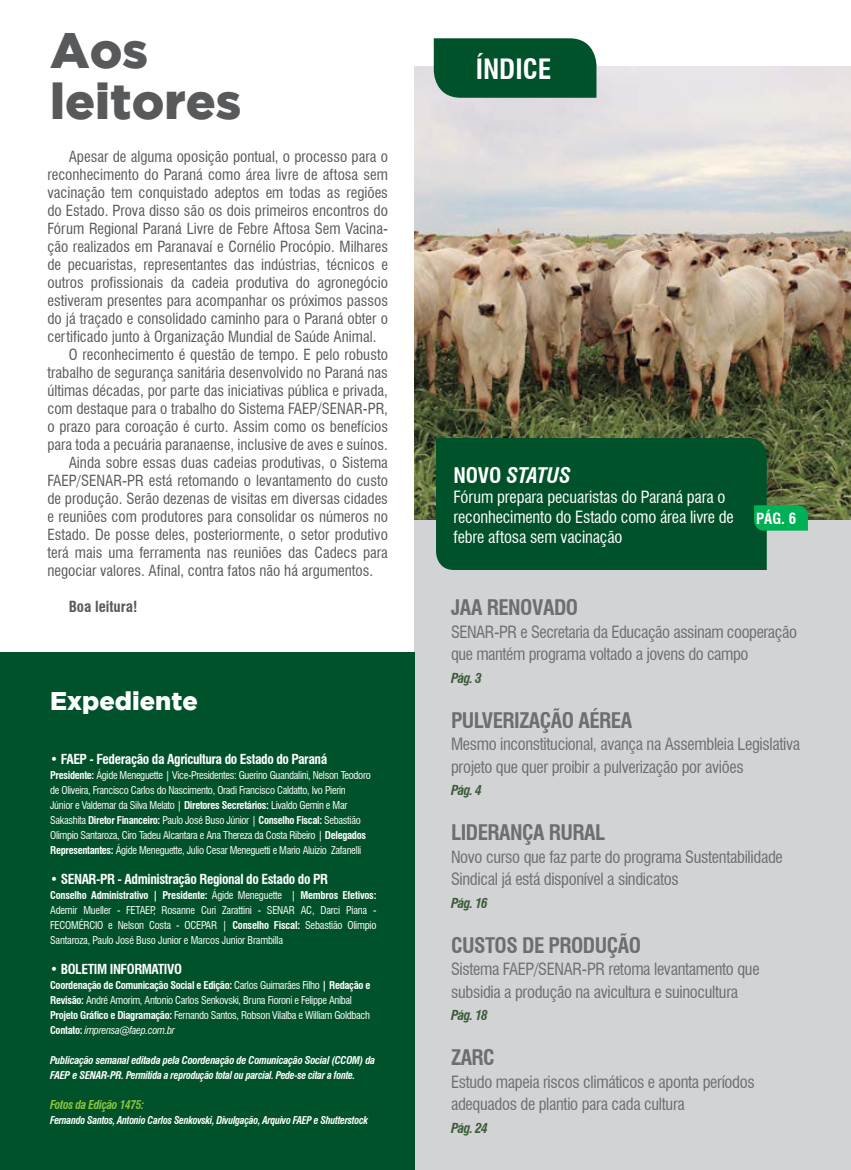
<style>
.page{position:relative;width:851px;height:1170px;background:#fff}
.page>*{position:absolute;margin:0;border:0;box-sizing:border-box;transform-origin:0 0}
.t1{font:900 49.8px/51.3px "Gotham";color:#58595b}
.t2{font:700 condensed 27.3px "Swiss 721 BT";color:#fff}
.t3{font:900 25.5px "Gotham";color:#fff}
.t4{font:700 condensed 21px "Swiss 721 BT";letter-spacing:-.025em;color:#6d6e71}
.t5{font:italic 700 condensed 21px "Swiss 721 BT";letter-spacing:-.01em;color:#fff}
.t6{font:condensed 16.5px/22.5px "Swiss 721 BT";letter-spacing:-.02em;color:#6d6e71}
.t7{font:condensed 16.5px/19.8px "Swiss 721 BT";letter-spacing:-.01em;color:#fff}
.t8{font:condensed 15px "Swiss 721 BT";color:#58595b}
.t9{font:700 condensed 15px "Swiss 721 BT";color:#58595b}
.t10{font:700 condensed 15px "Swiss 721 BT";color:#fff}
.t11{font:700 condensed 13.5px "Swiss 721 BT";letter-spacing:-.03em;color:#fff}
.t12{font:italic 700 condensed 13.5px "Swiss 721 BT";letter-spacing:-.05em;color:#395c39}
.t13{font:italic 700 condensed 12px "Swiss 721 BT";letter-spacing:-.03em;color:#8dc63f;scale:.95 1}
.t14{font:condensed 10.5px/15px "Swiss 721 BT";letter-spacing:-.03em;color:#fff}
.t15{font:italic 700 condensed 10.5px/15px "Swiss 721 BT";letter-spacing:-.03em;color:#fff}
.t16{font:italic 700 condensed 10.5px "Swiss 721 BT";letter-spacing:-.03em;color:#fff;scale:.95 1}
.s1{font-weight:400}
.s2{font-weight:700}
.s3{font-style:italic}
.s4{font-style:normal}
</style>
<div class="page">
<img style="left:414px;top:67px;width:436px;height:453px">
<div style="left:414px;top:520px;width:436px;height:649px;background:#d1d3d4"></div>
<div style="left:0;top:652px;width:414px;height:517px;background:#00522a"></div>
<div style="left:433px;top:38px;width:163px;height:60px;background:#00522a"></div>
<div style="left:436px;top:438px;width:330px;height:132px;background:#00522a"></div>
<svg style="left:753px;top:505px;width:54px;height:25px"></svg>
<h1 class="t1" style="left:50px;top:23px;width:193px">Aos leitores</h1>
<p class="t8" style="left:69px;top:148px;width:321px">Apesar de alguma oposição pontual, o processo para o</p>
<p class="t8" style="left:47px;top:166px;width:342px">reconhecimento do Paraná como área livre de aftosa sem</p>
<p class="t8" style="left:47px;top:184px;width:342px">vacinação tem conquistado adeptos em todas as regiões</p>
<p class="t8" style="left:47px;top:202px;width:342px">do Estado. Prova disso são os dois primeiros encontros do</p>
<p class="t8" style="left:47px;top:220px;width:342px">Fórum Regional Paraná Livre de Febre Aftosa Sem Vacina-</p>
<p class="t8" style="left:47px;top:238px;width:342px">ção realizados em Paranavaí e Cornélio Procópio. Milhares</p>
<p class="t8" style="left:47px;top:256px;width:342px">de pecuaristas, representantes das indústrias, técnicos e</p>
<p class="t8" style="left:47px;top:274px;width:342px">outros profissionais da cadeia produtiva do agronegócio</p>
<p class="t8" style="left:47px;top:292px;width:342px">estiveram presentes para acompanhar os próximos passos</p>
<p class="t8" style="left:47px;top:310px;width:342px">do já traçado e consolidado caminho para o Paraná obter o</p>
<p class="t8" style="left:47px;top:328px;width:330px">certificado junto à Organização Mundial de Saúde Animal.</p>
<p class="t8" style="left:69px;top:346px;width:321px">O reconhecimento é questão de tempo. E pelo robusto</p>
<p class="t8" style="left:47px;top:364px;width:342px">trabalho de segurança sanitária desenvolvido no Paraná nas</p>
<p class="t8" style="left:47px;top:382px;width:342px">últimas décadas, por parte das iniciativas pública e privada,</p>
<p class="t8" style="left:47px;top:400px;width:342px">com destaque para o trabalho do Sistema FAEP/SENAR-PR,</p>
<p class="t8" style="left:47px;top:418px;width:342px">o prazo para coroação é curto. Assim como os benefícios</p>
<p class="t8" style="left:47px;top:436px;width:342px">para toda a pecuária paranaense, inclusive de aves e suínos.</p>
<p class="t8" style="left:69px;top:454px;width:321px">Ainda sobre essas duas cadeias produtivas, o Sistema</p>
<p class="t8" style="left:47px;top:472px;width:342px">FAEP/SENAR-PR está retomando o levantamento do custo</p>
<p class="t8" style="left:47px;top:490px;width:342px">de produção. Serão dezenas de visitas em diversas cidades</p>
<p class="t8" style="left:47px;top:508px;width:342px">e reuniões com produtores para consolidar os números no</p>
<p class="t8" style="left:47px;top:526px;width:342px">Estado. De posse deles, posteriormente, o setor produtivo</p>
<p class="t8" style="left:47px;top:544px;width:342px">terá mais uma ferramenta nas reuniões das Cadecs para</p>
<p class="t8" style="left:47px;top:562px;width:327px">negociar valores. Afinal, contra fatos não há argumentos.</p>
<p class="t9" style="left:69px;top:598px;width:70px">Boa leitura!</p>
<h3 class="t3" style="left:50px;top:686px;width:149px">Expediente</h3>
<p class="t11" style="left:50px;top:751px;width:278px"><span class="s1">•</span> FAEP - Federação da Agricultura do Estado do Paraná</p>
<p class="t14" style="left:50px;top:767px;width:322px"><span class="s2">Presidente:</span> Ágide Meneguette | Vice-Presidentes: Guerino Guandalini, Nelson Teodoro de Oliveira, Francisco Carlos do Nascimento, Oradi Francisco Caldatto, Ivo Pierin Júnior e Valdemar da Silva Melato | <span class="s2">Diretores Secretários:</span> Livaldo Gemin e Mar Sakashita <span class="s2">Diretor Financeiro:</span> Paulo José Buso Júnior | <span class="s2">Conselho Fiscal:</span> Sebastião Olimpio Santaroza, Ciro Tadeu Alcantara e Ana Thereza da Costa Ribeiro | <span class="s2">Delegados Representantes:</span> Ágide Meneguette, Julio Cesar Meneguetti e Mario Aluizio Zafanelli</p>
<p class="t11" style="left:50px;top:871px;width:279px"><span class="s1">•</span> SENAR-PR - Administração Regional do Estado do PR</p>
<p class="t14" style="left:50px;top:887px;width:328px;text-align:justify"><span class="s2">Conselho Administrativo | Presidente:</span> Ágide Meneguette | <span class="s2">Membros Efetivos:<br></span>Ademir Mueller - FETAEP, Rosanne Curi Zarattini - SENAR AC, Darci Piana - FECOMÉRCIO e Nelson Costa - OCEPAR | <span class="s2">Conselho Fiscal:</span> Sebastião Olimpio Santaroza, Paulo José Buso Junior e Marcos Junior Brambilla</p>
<p class="t11" style="left:50px;top:961px;width:133px"><span class="s1">•</span> BOLETIM INFORMATIVO</p>
<p class="t14" style="left:50px;top:977px;width:322px"><span class="s2">Coordenação de Comunicação Social e Edição:</span> Carlos Guimarães Filho <span class="s2">| Redação e Revisão:</span> André Amorim, Antonio Carlos Senkovski, Bruna Fioroni e Felippe Aníbal <span class="s2">Projeto Gráfico e Diagramação:</span> Fernando Santos, Robson Vilalba e William Goldbach <span class="s2">Contato:</span> <span class="s3">imprensa@faep.com.br</span></p>
<p class="t15" style="left:50px;top:1052px;width:326px">Publicação semanal editada pela Coordenação de Comunicação Social (CCOM) da<br>FAEP e SENAR-PR. Permitida a reprodução total ou parcial. Pede-se citar a fonte.</p>
<p class="t13" style="left:50px;top:1097px;width:100px">Fotos da Edição 1475:</p>
<p class="t16" style="left:50px;top:1113px;width:336px">Fernando Santos, Antonio Carlos Senkovski, Divulgação, Arquivo FAEP e Shutterstock</p>
<h2 class="t2" style="left:475px;top:52px;width:77px">ÍNDICE</h2>
<h3 class="t5" style="left:453px;top:463px;width:119px"><span class="s4">NOVO</span> STATUS</h3>
<p class="t7" style="left:453px;top:487px;width:282px">Fórum prepara pecuaristas do Paraná para o reconhecimento do Estado como área livre de febre aftosa sem vacinação</p>
<p class="t10" style="left:756px;top:509px;width:42px">PÁG. 6</p>
<h3 class="t4" style="left:451px;top:595px;width:129px">JAA RENOVADO</h3>
<p class="t6" style="left:451px;top:620px;width:347px">SENAR-PR e Secretaria da Educação assinam cooperação que mantém programa voltado a jovens do campo</p>
<p class="t12" style="left:451px;top:669px;width:32px">Pág. 3</p>
<h3 class="t4" style="left:451px;top:707px;width:183px">PULVERIZAÇÃO AÉREA</h3>
<p class="t6" style="left:451px;top:733px;width:350px">Mesmo inconstitucional, avança na Assembleia Legislativa projeto que quer proibir a pulverização por aviões</p>
<p class="t12" style="left:451px;top:782px;width:32px">Pág. 4</p>
<h3 class="t4" style="left:451px;top:820px;width:156px">LIDERANÇA RURAL</h3>
<p class="t6" style="left:451px;top:845px;width:333px">Novo curso que faz parte do programa Sustentabilidade<br>Sindical já está disponível a sindicatos</p>
<p class="t12" style="left:451px;top:894px;width:38px">Pág. 16</p>
<h3 class="t4" style="left:451px;top:932px;width:191px">CUSTOS DE PRODUÇÃO</h3>
<p class="t6" style="left:451px;top:958px;width:310px">Sistema FAEP/SENAR-PR retoma levantamento que subsidia a produção na avicultura e suinocultura</p>
<p class="t12" style="left:451px;top:1007px;width:38px">Pág. 18</p>
<h3 class="t4" style="left:451px;top:1045px;width:45px">ZARC</h3>
<p class="t6" style="left:451px;top:1070px;width:305px">Estudo mapeia riscos climáticos e aponta períodos adequados de plantio para cada cultura</p>
<p class="t12" style="left:451px;top:1119px;width:38px">Pág. 24</p>
</div>
